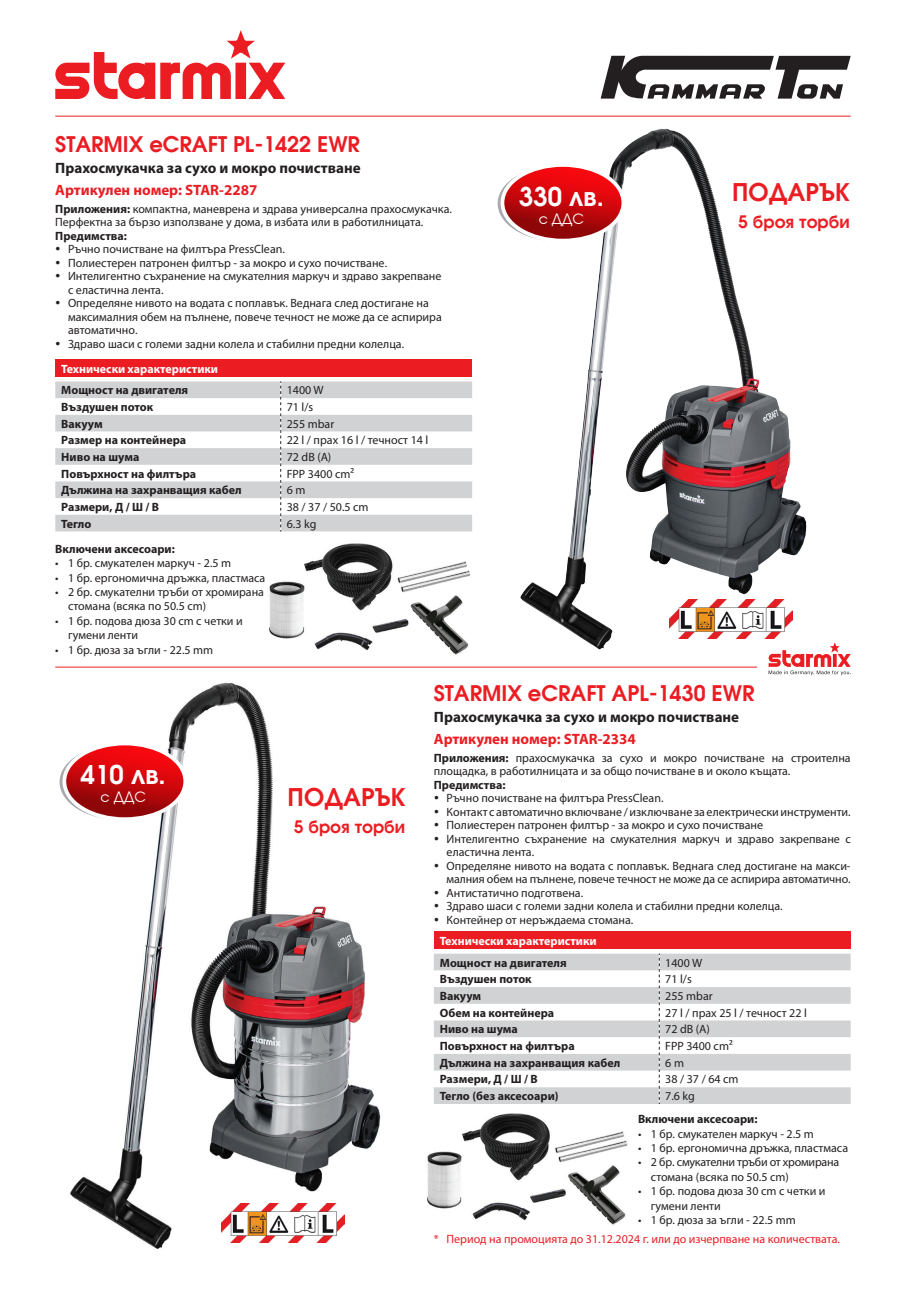
<style>
.page{position:relative;width:906px;height:1289px;background:#fff}
.page>*{position:absolute;margin:0;border:0;box-sizing:border-box;transform-origin:0 0}
.t1{font:700 27px "Avanti";color:#fff}
.t2{font:700 25.5px "Avanti";color:#eb1d23}
.t3{font:700 22.5px "Avanti";color:#eb1d23}
.t4{font:700 18px "Avanti";color:#eb1d23}
.t5{font:700 15px "Myriad Pro";color:#231f20}
.t6{font:700 15px "Myriad Pro";color:#eb1d23}
.t7{font:15px "Avanti";color:#fff}
.t8{font:12px/13.5px "Myriad Pro";color:#231f20}
.t9{font:700 12px "Myriad Pro";color:#231f20}
.t10{font:12px "Myriad Pro";color:#eb1d23}
.t11{font:700 12px "Myriad Pro";color:#fff}
.t12{font:12px "Myriad Pro";letter-spacing:-.02em;color:#231f20}
.s1{font-weight:700}
</style>
<div class="page">
<img style="left:70px;top:682px;width:311px;height:567px">
<img style="left:462px;top:1113px;width:166px;height:112px">
<img style="left:427px;top:1150px;width:36px;height:59px">
<div style="left:55px;top:359px;width:417px;height:18px;background:#eb1d23"></div>
<svg style="left:55px;top:381px;width:417px;height:150px;fill:#d1d2d4"></svg>
<svg style="left:280px;top:381px;width:1px;height:150px"></svg>
<svg style="left:55px;top:30px;width:230px;height:69px"></svg>
<svg style="left:600px;top:56px;width:250px;height:43px"></svg>
<hr style="left:55px;top:116px;width:795px;height:1px;background:#ee1d23">
<img style="left:520px;top:128px;width:287px;height:522px">
<svg style="left:497px;top:163px;width:128px;height:79px"></svg>
<svg style="left:60px;top:741px;width:127px;height:80px"></svg>
<img style="left:304px;top:543px;width:167px;height:112px">
<img style="left:269px;top:580px;width:37px;height:59px">
<svg style="left:768px;top:642px;width:83px;height:33px"></svg>
<hr style="left:55px;top:666px;width:702px;height:1px;background:#eb1d23">
<div style="left:434px;top:931px;width:416px;height:18px;background:#eb1d23"></div>
<svg style="left:434px;top:953px;width:416px;height:150px;fill:#d1d2d4"></svg>
<svg style="left:659px;top:953px;width:1px;height:150px"></svg>
<img style="left:669px;top:600px;width:123px;height:38px">
<img style="left:221px;top:1203px;width:123px;height:39px">
<p class="t3" style="left:55px;top:132px;width:306px">STARMIX eCRAFT PL-1422 EWR</p>
<p class="t5" style="left:55px;top:158px;width:307px">Прахосмукачка за сухо и мокро почистване</p>
<p class="t6" style="left:55px;top:180px;width:203px">Артикулен номер: STAR-2287</p>
<p class="t8" style="left:55px;top:202px;width:398px"><span class="s1">Приложения:</span> компактна, маневрена и здрава универсална прахосмукачка.<br>Перфектна за бързо използване у дома, в избата или в работилницата.</p>
<p class="t9" style="left:55px;top:228px;width:73px">Предимства:</p>
<p class="t8" style="left:55px;top:242px;width:231px">• Ръчно почистване на филтъра PressClean.</p>
<p class="t8" style="left:55px;top:256px;width:333px">• Полиестерен патронен филтър - за мокро и сухо почистване.</p>
<p class="t8" style="left:55px;top:269px;width:388px">• Интелигентно съхранение на смукателния маркуч и здраво закрепване</p>
<p class="t8" style="left:68px;top:283px;width:97px">с еластична лента.</p>
<p class="t8" style="left:68px;top:296px;width:375px;text-indent:-13px">• Определяне нивото на водата с поплавък. Веднага след достигане на максималния обем на пълнене, повече течност не може да се аспирира автоматично.</p>
<p class="t8" style="left:55px;top:337px;width:350px">• Здраво шаси с големи задни колела и стабилни предни колелца.</p>
<p class="t11" style="left:61px;top:361px;width:158px">Технически характеристики</p>
<p class="t9" style="left:61px;top:382px;width:128px">Мощност на двигателя</p>
<p class="t8" style="left:287px;top:383px;width:38px">1400 W</p>
<p class="t9" style="left:61px;top:399px;width:93px">Въздушен поток</p>
<p class="t8" style="left:287px;top:400px;width:28px">71 l/s</p>
<p class="t9" style="left:61px;top:416px;width:43px">Вакуум</p>
<p class="t8" style="left:287px;top:416px;width:49px">255 mbar</p>
<p class="t9" style="left:61px;top:432px;width:126px">Размер на контейнера</p>
<p class="t8" style="left:287px;top:433px;width:143px">22 l / прах 16 l / течност 14 l</p>
<p class="t9" style="left:61px;top:449px;width:80px">Ниво на шума</p>
<p class="t8" style="left:287px;top:450px;width:46px">72 dB (A)</p>
<p class="t9" style="left:61px;top:466px;width:136px">Повърхност на филтъра</p>
<p class="t8" style="left:287px;top:466px;width:69px">FPP 3400 cm²</p>
<p class="t9" style="left:61px;top:482px;width:182px">Дължина на захранващия кабел</p>
<p class="t8" style="left:287px;top:483px;width:20px">6 m</p>
<p class="t9" style="left:61px;top:499px;width:99px">Размери, Д / Ш / В</p>
<p class="t8" style="left:287px;top:500px;width:83px">38 / 37 / 50.5 cm</p>
<p class="t9" style="left:61px;top:515px;width:32px">Тегло</p>
<p class="t8" style="left:287px;top:516px;width:31px">6.3 kg</p>
<p class="t9" style="left:55px;top:541px;width:121px">Включени аксесоари:</p>
<p class="t8" style="left:55px;top:556px;width:177px">• 1 бр. смукателен маркуч - 2.5 m</p>
<p class="t8" style="left:55px;top:570px;width:212px">• 1 бр. ергономична дръжка, пластмаса</p>
<p class="t8" style="left:68px;top:584px;width:197px;line-height:14.4px;text-indent:-13px">• 2 бр. смукателни тръби от хромирана стомана (всяка по 50.5 cm)</p>
<p class="t8" style="left:55px;top:613px;width:189px">• 1 бр. подова дюза 30 cm с четки и</p>
<p class="t8" style="left:68px;top:628px;width:71px">гумени ленти</p>
<p class="t8" style="left:55px;top:642px;width:159px">• 1 бр. дюза за ъгли - 22.5 mm</p>
<p class="t1" style="left:519px;top:182px;width:86px">330 лв.</p>
<p class="t7" style="left:539px;top:211px;width:47px">с ДДС</p>
<p class="t2" style="left:732px;top:178px;width:120px">ПОДАРЪК</p>
<p class="t4" style="left:738px;top:212px;width:113px">5 броя торби</p>
<p class="t1" style="left:81px;top:760px;width:86px">410 лв.</p>
<p class="t7" style="left:101px;top:789px;width:47px">с ДДС</p>
<p class="t2" style="left:287px;top:783px;width:120px">ПОДАРЪК</p>
<p class="t4" style="left:294px;top:817px;width:113px">5 броя торби</p>
<p class="t3" style="left:434px;top:680px;width:322px">STARMIX eCRAFT APL-1430 EWR</p>
<p class="t5" style="left:434px;top:707px;width:307px">Прахосмукачка за сухо и мокро почистване</p>
<p class="t6" style="left:434px;top:729px;width:203px">Артикулен номер: STAR-2334</p>
<p class="t8" style="left:434px;top:750px;width:418px"><span class="s1">Приложения:</span> прахосмукачка за сухо и мокро почистване на строителна площадка, в работилницата и за общо почистване в и около къщата.</p>
<p class="t9" style="left:434px;top:776px;width:73px">Предимства:</p>
<p class="t8" style="left:434px;top:791px;width:231px">• Ръчно почистване на филтъра PressClean.</p>
<p class="t8" style="left:434px;top:804px;width:418px">• Контакт с автоматично включване / изключване за електрически инструменти.</p>
<p class="t8" style="left:434px;top:818px;width:331px">• Полиестерен патронен филтър - за мокро и сухо почистване</p>
<p class="t8" style="left:446px;top:831px;width:405px;text-indent:-13px">• Интелигентно съхранение на смукателния маркуч и здраво закрепване с еластична лента.</p>
<p class="t8" style="left:434px;top:858px;width:418px;text-align:right">• Определяне нивото на водата с поплавък. Веднага след достигане на макси&shy;малния обем на пълнене, повече течност не може да се аспирира автоматично.</p>
<p class="t8" style="left:434px;top:885px;width:151px">• Антистатично подготвена.</p>
<p class="t8" style="left:434px;top:899px;width:350px">• Здраво шаси с големи задни колела и стабилни предни колелца.</p>
<p class="t8" style="left:434px;top:912px;width:201px">• Контейнер от неръждаема стомана.</p>
<p class="t11" style="left:440px;top:933px;width:158px">Технически характеристики</p>
<p class="t9" style="left:440px;top:954px;width:128px">Мощност на двигателя</p>
<p class="t8" style="left:665px;top:955px;width:38px">1400 W</p>
<p class="t9" style="left:440px;top:971px;width:93px">Въздушен поток</p>
<p class="t8" style="left:665px;top:972px;width:28px">71 l/s</p>
<p class="t9" style="left:440px;top:988px;width:43px">Вакуум</p>
<p class="t8" style="left:665px;top:988px;width:49px">255 mbar</p>
<p class="t9" style="left:440px;top:1004px;width:116px">Обем на контейнера</p>
<p class="t8" style="left:665px;top:1005px;width:143px">27 l / прах 25 l / течност 22 l</p>
<p class="t9" style="left:440px;top:1021px;width:80px">Ниво на шума</p>
<p class="t8" style="left:665px;top:1022px;width:46px">72 dB (A)</p>
<p class="t9" style="left:440px;top:1038px;width:136px">Повърхност на филтъра</p>
<p class="t8" style="left:665px;top:1039px;width:69px">FPP 3400 cm²</p>
<p class="t9" style="left:440px;top:1054px;width:182px">Дължина на захранващия кабел</p>
<p class="t8" style="left:665px;top:1055px;width:20px">6 m</p>
<p class="t9" style="left:440px;top:1071px;width:99px">Размери, Д / Ш / В</p>
<p class="t8" style="left:665px;top:1072px;width:75px">38 / 37 / 64 cm</p>
<p class="t9" style="left:440px;top:1088px;width:120px">Тегло (без аксесоари)</p>
<p class="t8" style="left:665px;top:1089px;width:31px">7.6 kg</p>
<p class="t9" style="left:638px;top:1111px;width:121px">Включени аксесоари:</p>
<p class="t8" style="left:638px;top:1126px;width:177px">• 1 бр. смукателен маркуч - 2.5 m</p>
<p class="t8" style="left:638px;top:1140px;width:212px">• 1 бр. ергономична дръжка, пластмаса</p>
<p class="t12" style="left:638px;top:1154px;width:203px">• 2 бр. смукателни тръби от хромирана</p>
<p class="t8" style="left:651px;top:1169px;width:140px">стомана (всяка по 50.5 cm)</p>
<p class="t8" style="left:638px;top:1184px;width:189px">• 1 бр. подова дюза 30 cm с четки и</p>
<p class="t8" style="left:651px;top:1198px;width:71px">гумени ленти</p>
<p class="t8" style="left:638px;top:1212px;width:159px">• 1 бр. дюза за ъгли - 22.5 mm</p>
<p class="t10" style="left:434px;top:1231px;width:407px">* Период на промоцията до 31.12.2024 г. или до изчерпване на количествата.</p>
</div>
